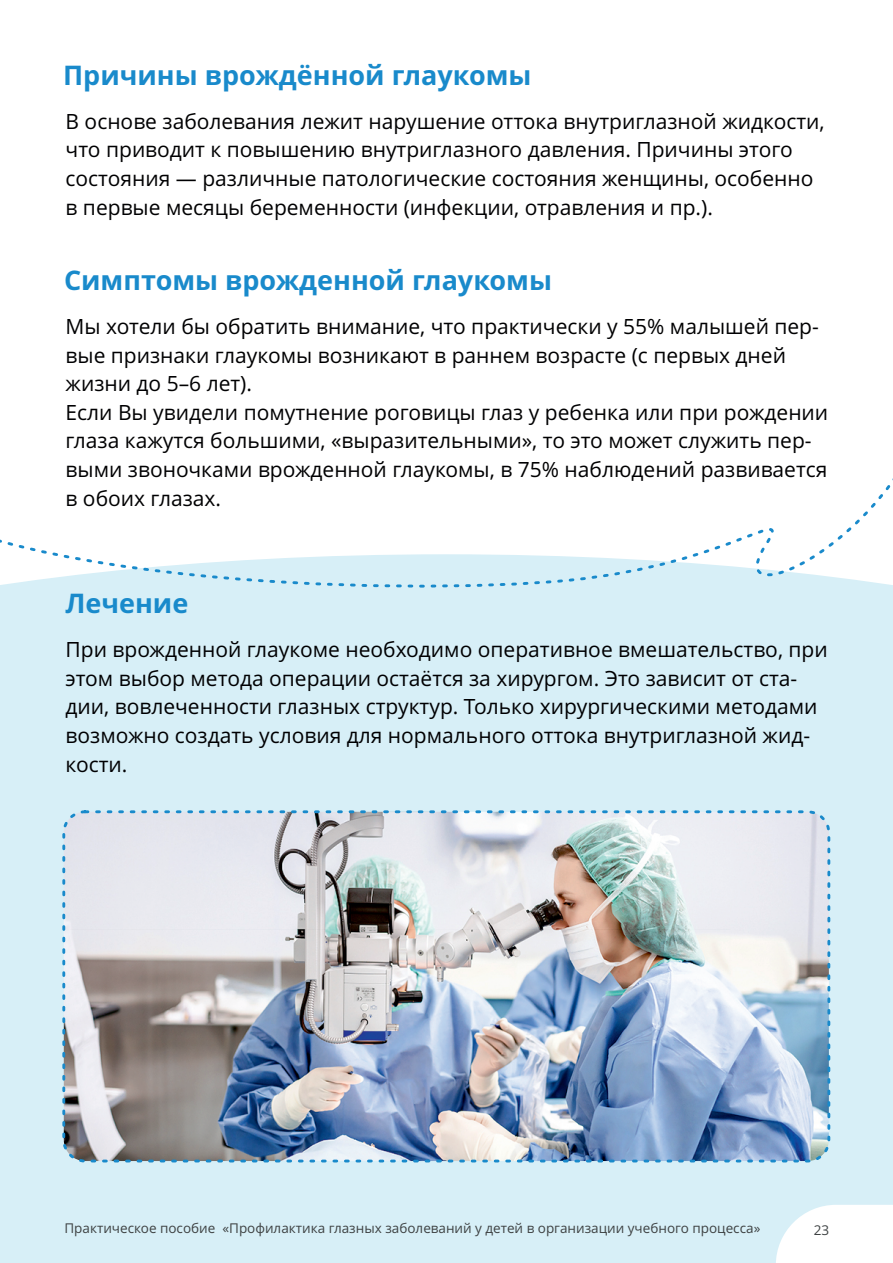
<style>
.page{position:relative;width:893px;height:1263px;background:#fff}
.page>*{position:absolute;margin:0;border:0;box-sizing:border-box;transform-origin:0 0}
.t1{font:700 27px "Open Sans";color:#198acb}
.t2{font:21px/28.7px "Open Sans";color:#000002}
.t3{font:13.5px "Open Sans";color:#3e4243}
</style>
<div class="page">
<div style="left:0;top:639px;width:893px;height:131px;background:#d7eff7"></div>
<div style="left:0;top:770px;width:893px;height:493px;background:#d7eff7"></div>
<svg style="left:0;top:478px;width:893px;height:161px"></svg>
<img style="left:64px;top:812px;width:765px;height:349px;border-radius:21px">
<div style="left:62px;top:810px;width:768px;height:352px;border:3px dashed #198acb;border-radius:21px"></div>
<svg style="left:776px;top:1205px;width:117px;height:58px;background:#fafdfe"></svg>
<p class="t1" style="left:63px;top:64px;width:470px">Причины врождённой глаукомы</p>
<p class="t2" style="left:66px;top:109px;width:760px">В основе заболевания лежит нарушение оттока внутриглазной жидкости, что приводит к повышению внутриглазного давления. Причины этого состояния — различные патологические состояния женщины, особенно в первые месяцы беременности (инфекции, отравления и пр.).</p>
<p class="t1" style="left:64px;top:269px;width:489px">Симптомы врожденной глаукомы</p>
<p class="t2" style="left:66px;top:314px;width:764px">Мы хотели бы обратить внимание, что практически у 55% малышей пер&shy;вые признаки глаукомы возникают в раннем возрасте (с первых дней жизни до 5–6 лет).<br>Если Вы увидели помутнение роговицы глаз у ребенка или при рождении глаза кажутся большими, «выразительными», то это может служить пер&shy;выми звоночками врожденной глаукомы, в 75% наблюдений развивается в обоих глазах.</p>
<p class="t1" style="left:65px;top:593px;width:125px">Лечение</p>
<p class="t2" style="left:66px;top:637px;width:764px">При врожденной глаукоме необходимо оперативное вмешательство, при этом выбор метода операции остаётся за хирургом. Это зависит от ста&shy;дии, вовлеченности глазных структур. Только хирургическими методами возможно создать условия для нормального оттока внутриглазной жид&shy;кости.</p>
<p class="t3" style="left:64px;top:1223px;width:697px">Практическое пособие «Профилактика глазных заболеваний у детей в организации учебного процесса»</p>
<p class="t3" style="left:814px;top:1224px;width:17px">23</p>
</div>
